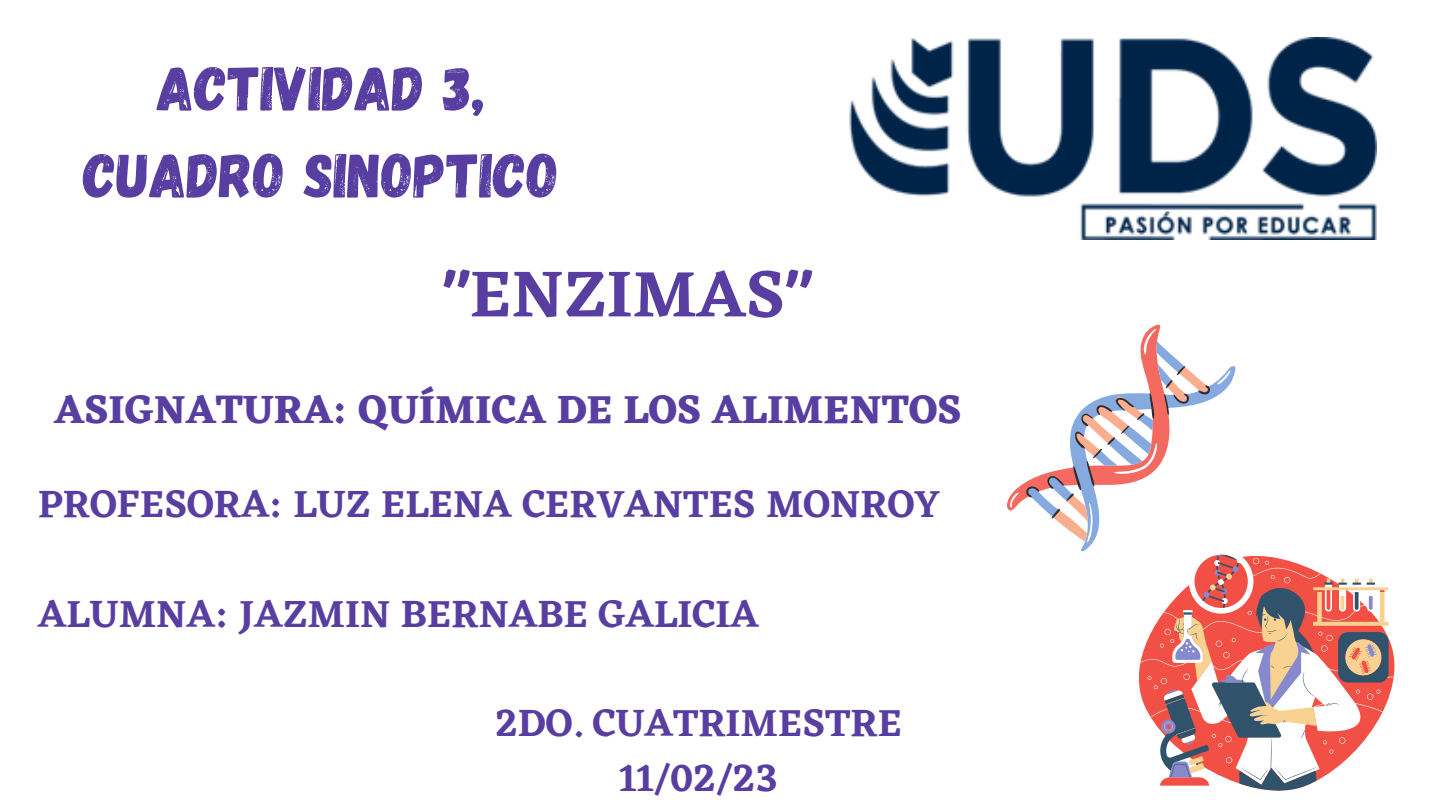
<style>
.page{position:relative;width:1440px;height:810px;background:#fff}
.page>*{position:absolute;margin:0;border:0;box-sizing:border-box;transform-origin:0 0}
.t1{font:600 67.6px "Eczar";color:#593ea1}
.t2{font:62.3px/87px "Gagalin";color:#593ea1;text-align:center}
.t3{font:700 40.8px "Eczar";color:#593ea1}
.t4{font:600 39.3px/54.8px "Eczar";color:#593ea1;text-align:center}
</style>
<div class="page">
<img style="left:849px;top:38px;width:528px;height:201px">
<svg style="left:1007px;top:324px;width:229px;height:187px"></svg>
<svg style="left:1020px;top:330px;width:196px;height:222px"></svg>
<svg style="left:1140px;top:549px;width:254px;height:181px"></svg>
<svg style="left:1160px;top:555px;width:229px;height:236px"></svg>
<h2 class="t2" style="left:83px;top:42px;width:477px">ACTIVIDAD 3,<br>CUADRO SINOPTICO</h2>
<h1 class="t1" style="left:442px;top:254px;width:372px">"ENZIMAS"</h1>
<p class="t3" style="left:54px;top:385px;width:909px">ASIGNATURA: QUÍMICA DE LOS ALIMENTOS</p>
<p class="t4" style="left:38px;top:476px;width:903px">PROFESORA: LUZ ELENA CERVANTES MONROY</p>
<p class="t4" style="left:38px;top:586px;width:722px">ALUMNA: JAZMIN BERNABE GALICIA</p>
<p class="t4" style="left:495px;top:695px;width:408px">2DO. CUATRIMESTRE<br>11/02/23</p>
</div>
